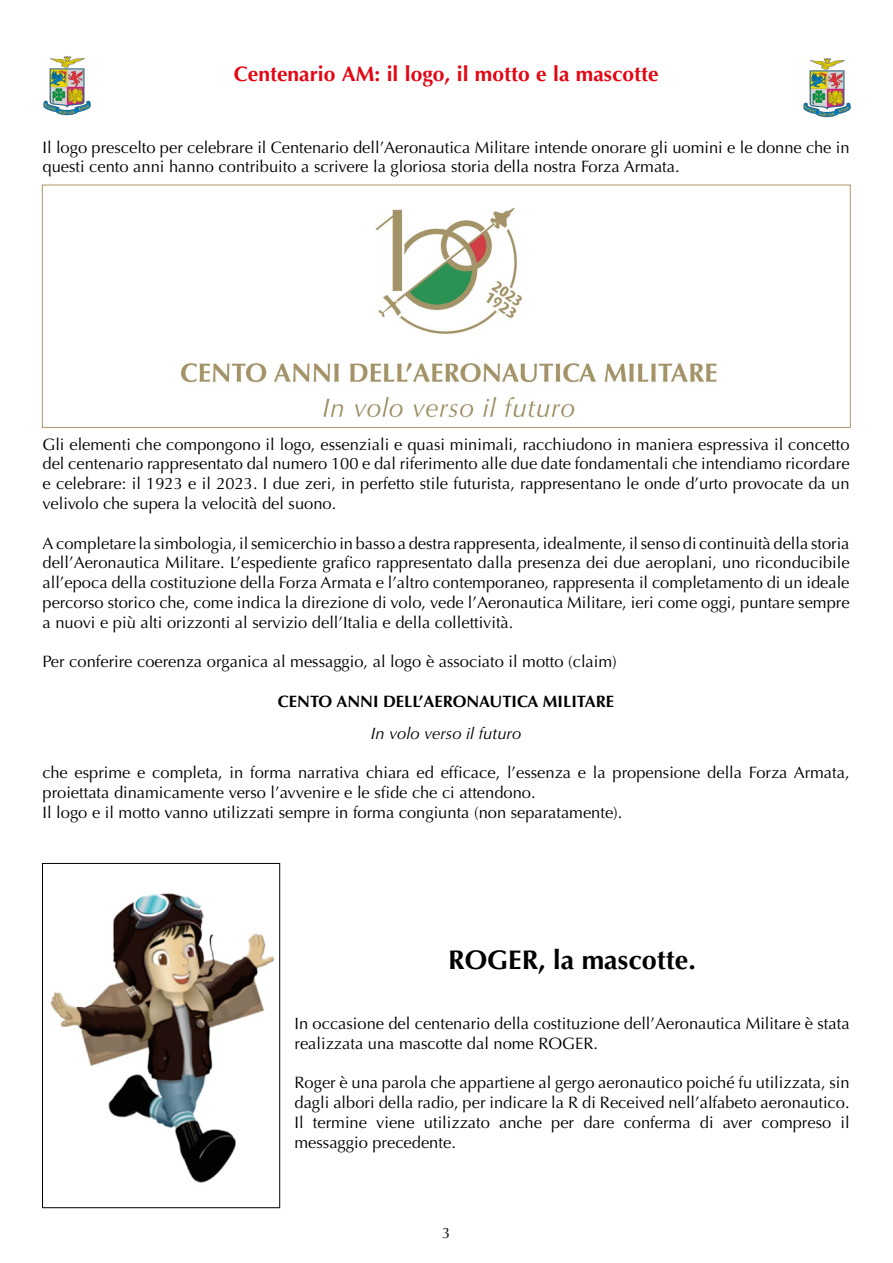
<style>
.page{position:relative;width:893px;height:1263px;background:#fff}
.page>*{position:absolute;margin:0;border:0;box-sizing:border-box;transform-origin:0 0}
.t1{font:700 27px "Optima";color:#000}
.t2{font:700 21px "Optima";color:#e30613}
.t3{font:16.5px/19.8px "Optima";color:#000}
.t4{font:700 16.5px "Optima";color:#000}
.t5{font:italic 16.5px "Optima";color:#000}
.t6{font:15px "Optima";color:#000}
</style>
<div class="page">
<img style="left:181px;top:207px;width:536px;height:211px">
<div style="left:42px;top:185px;width:809px;height:243px;border:1px solid #af956a"></div>
<img style="left:50px;top:893px;width:225px;height:290px">
<div style="left:42px;top:863px;width:238px;height:345px;border:1px solid #000"></div>
<img style="left:43px;top:56px;width:48px;height:60px">
<img style="left:803px;top:58px;width:48px;height:60px">
<p class="t2" style="left:234px;top:62px;width:426px">Centenario AM: il logo, il motto e la mascotte</p>
<p class="t3" style="left:43px;top:137px;width:809px">Il logo prescelto per celebrare il Centenario dell’Aeronautica Militare intende onorare gli uomini e le donne che in questi cento anni hanno contribuito a scrivere la gloriosa storia della nostra Forza Armata.</p>
<p class="t3" style="left:43px;top:434px;width:809px;text-align:justify">Gli elementi che compongono il logo, essenziali e quasi minimali, racchiudono in maniera espressiva il concetto del centenario rappresentato dal numero 100 e dal riferimento alle due date fondamentali che intendiamo ricordare e celebrare: il 1923 e il 2023. I due zeri, in perfetto stile futurista, rappresentano le onde d’urto provocate da un velivolo che supera la velocità del suono.</p>
<p class="t3" style="left:43px;top:533px;width:809px;text-align:justify">A completare la simbologia, il semicerchio in basso a destra rappresenta, idealmente, il senso di continuità della storia dell’Aeronautica Militare. L’espediente grafico rappresentato dalla presenza dei due aeroplani, uno riconducibile all’epoca della costituzione della Forza Armata e l’altro contemporaneo, rappresenta il completamento di un ideale percorso storico che, come indica la direzione di volo, vede l’Aeronautica Militare, ieri come oggi, puntare sempre a nuovi e più alti orizzonti al servizio dell’Italia e della collettività.</p>
<p class="t3" style="left:43px;top:652px;width:576px">Per conferire coerenza organica al messaggio, al logo è associato il motto (claim)</p>
<p class="t4" style="left:278px;top:692px;width:338px">CENTO ANNI DELL’AERONAUTICA MILITARE</p>
<p class="t5" style="left:371px;top:724px;width:152px">In volo verso il futuro</p>
<p class="t3" style="left:43px;top:763px;width:808px">che esprime e completa, in forma narrativa chiara ed efficace, l’essenza e la propensione della Forza Armata, proiettata dinamicamente verso l’avvenire e le sfide che ci attendono.<br>Il logo e il motto vanno utilizzati sempre in forma congiunta (non separatamente).</p>
<h1 class="t1" style="left:448px;top:944px;width:249px">ROGER, la mascotte.</h1>
<p class="t3" style="left:295px;top:1013px;width:557px">In occasione del centenario della costituzione dell’Aeronautica Militare è stata realizzata una mascotte dal nome ROGER.</p>
<p class="t3" style="left:295px;top:1073px;width:557px;text-align:justify">Roger è una parola che appartiene al gergo aeronautico poiché fu utilizzata, sin dagli albori della radio, per indicare la R di Received nell’alfabeto aeronautico.<br>Il termine viene utilizzato anche per dare conferma di aver compreso il messaggio precedente.</p>
<p class="t6" style="left:442px;top:1224px;width:10px">3</p>
</div>
